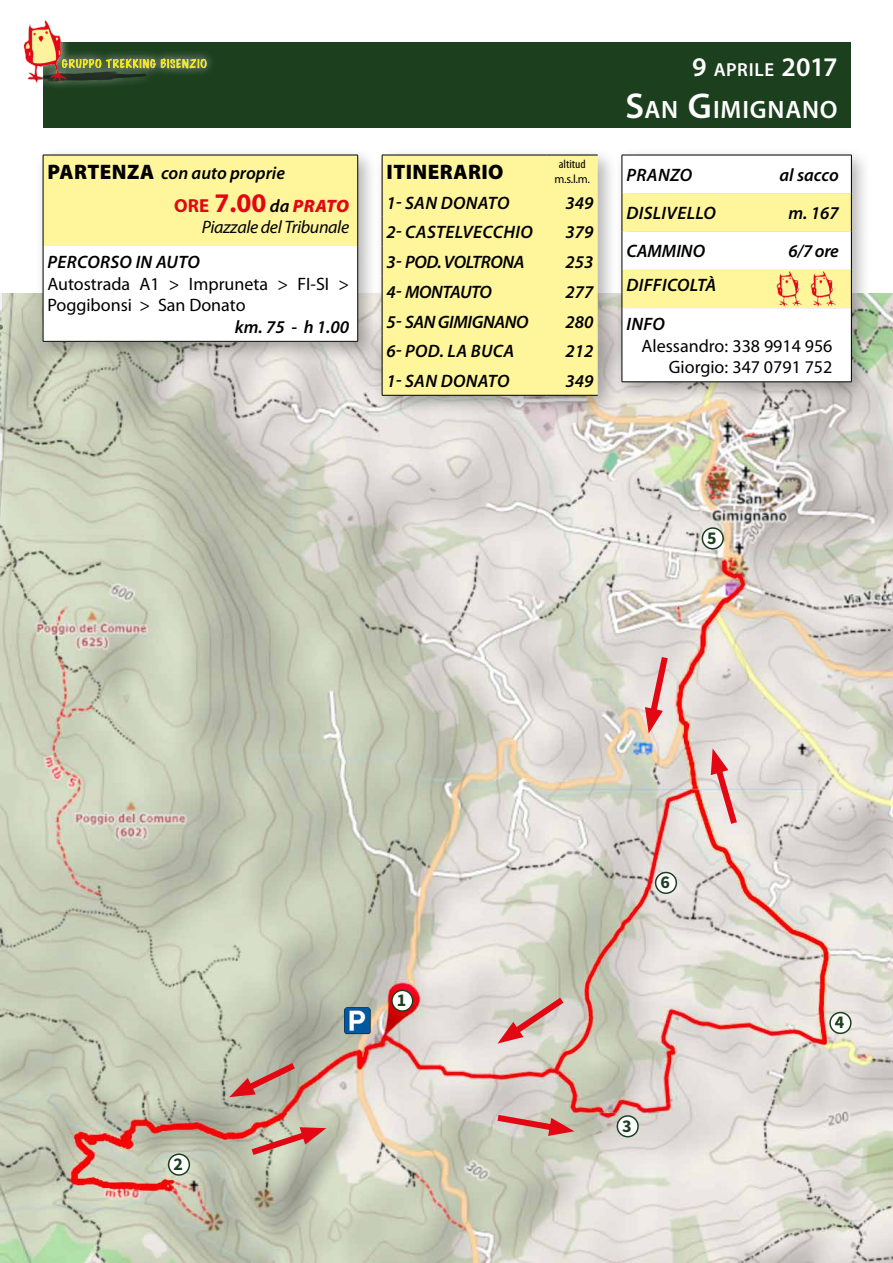
<style>
.page{position:relative;width:893px;height:1263px;background:#fff}
.page>*{position:absolute;margin:0;border:0;box-sizing:border-box;transform-origin:0 0}
.t1{font:600 25.2px "Myriad Pro";letter-spacing:.035em;color:#fff}
.t2{font:900 21px "Myriad Pro";letter-spacing:.02em;color:#000}
.t3{font:600 18.9px "Myriad Pro";letter-spacing:.03em;color:#fff}
.t4{font:italic 600 18px/32.4px "Myriad Pro";color:#000}
.t5{font:18px/21.6px "Myriad Pro";color:#000}
.t6{font:italic 600 18px/39px "Myriad Pro";letter-spacing:.02em;color:#000}
.t7{font:italic 600 18px "Myriad Pro";letter-spacing:-.02em;color:#000}
.t8{font:italic 18px "Myriad Pro";letter-spacing:-.02em;color:#000}
.t9{font:italic 600 18px "Myriad Pro";letter-spacing:-.025em;color:#000}
.t10{font:700 18px "Source Sans Pro";color:#1c401e}
.t11{font:12px "Myriad Pro";color:#000}
.t12{font:condensed 12px "Myriad Pro";color:#000;scale:1.1 1}
.s1{font-weight:900;font-style:normal;font-size:21px}
.s2{font-weight:700;font-style:normal;font-size:18.9px;color:#e30613}
.s3{font-weight:700;font-style:normal;font-size:27px;color:#e30613}
.s4{font-weight:900;color:#e30613}
.s5{font-size:27px}
.s6{font-size:36px}
</style>
<div class="page">
<div style="left:43px;top:43px;width:808px;height:85px;background:#1c401e"></div>
<img style="left:0;top:294px;width:893px;height:969px">
<img style="left:344px;top:1007px;width:27px;height:27px">
<div style="left:392px;top:990px;width:21px;height:21px;background:#fff;border-radius:50%"></div>
<div style="left:391px;top:989px;width:22px;height:23px;border:2px solid #1c401e;border-radius:50%"></div>
<div style="left:169px;top:1154px;width:20px;height:21px;background:#fff;border-radius:50%"></div>
<div style="left:168px;top:1153px;width:22px;height:23px;border:2px solid #1c401e;border-radius:50%"></div>
<div style="left:617px;top:1116px;width:21px;height:21px;background:#fff;border-radius:50%"></div>
<div style="left:617px;top:1115px;width:22px;height:22px;border:2px solid #1c401e;border-radius:50%"></div>
<div style="left:830px;top:1012px;width:21px;height:21px;background:#fff;border-radius:50%"></div>
<div style="left:829px;top:1012px;width:23px;height:22px;border:2px solid #1c401e;border-radius:50%"></div>
<div style="left:656px;top:872px;width:20px;height:21px;background:#fff;border-radius:50%"></div>
<div style="left:655px;top:872px;width:22px;height:22px;border:2px solid #1c401e;border-radius:50%"></div>
<div style="left:702px;top:528px;width:21px;height:21px;background:#fff;border-radius:50%"></div>
<div style="left:702px;top:527px;width:22px;height:22px;border:2px solid #1c401e;border-radius:50%"></div>
<svg style="left:245px;top:1125px;width:81px;height:35px"></svg>
<svg style="left:491px;top:1111px;width:83px;height:25px"></svg>
<svg style="left:709px;top:748px;width:32px;height:82px"></svg>
<svg style="left:645px;top:650px;width:27px;height:83px"></svg>
<svg style="left:497px;top:992px;width:73px;height:51px"></svg>
<svg style="left:229px;top:1058px;width:73px;height:41px"></svg>
<img style="left:23px;top:20px;width:234px;height:67px">
<div style="left:35px;top:146px;width:343px;height:216px;background:#000;opacity:.3"></div>
<div style="left:43px;top:155px;width:315px;height:91px;background:#fff69b"></div>
<div style="left:43px;top:246px;width:315px;height:95px;background:#fff"></div>
<hr style="left:43px;top:155px;width:315px;height:1px;background:#000">
<hr style="left:43px;top:155px;width:1px;height:91px;background:#000">
<hr style="left:357px;top:155px;width:1px;height:91px;background:#000">
<hr style="left:43px;top:246px;width:1px;height:95px;background:#000">
<hr style="left:357px;top:246px;width:1px;height:95px;background:#000">
<hr style="left:43px;top:341px;width:315px;height:1px;background:#000">
<div style="left:613px;top:146px;width:259px;height:256px;background:#000;opacity:.3"></div>
<svg style="left:623px;top:156px;width:228px;height:226px"></svg>
<svg style="left:623px;top:193px;width:228px;height:115px"></svg>
<hr style="left:622px;top:155px;width:230px;height:1px;background:#000">
<hr style="left:622px;top:155px;width:1px;height:38px;background:#000">
<hr style="left:851px;top:155px;width:1px;height:38px;background:#000">
<hr style="left:622px;top:193px;width:1px;height:39px;background:#000">
<hr style="left:851px;top:193px;width:1px;height:39px;background:#000">
<hr style="left:622px;top:232px;width:1px;height:38px;background:#000">
<hr style="left:851px;top:232px;width:1px;height:38px;background:#000">
<hr style="left:622px;top:270px;width:1px;height:38px;background:#000">
<hr style="left:851px;top:270px;width:1px;height:38px;background:#000">
<hr style="left:622px;top:308px;width:1px;height:74px;background:#000">
<hr style="left:851px;top:308px;width:1px;height:74px;background:#000">
<hr style="left:622px;top:382px;width:230px;height:1px;background:#000">
<img style="left:771px;top:270px;width:68px;height:38px">
<div style="left:374px;top:146px;width:244px;height:269px;background:#000;opacity:.3"></div>
<div style="left:383px;top:156px;width:215px;height:239px;background:#fff69b"></div>
<hr style="left:382px;top:155px;width:165px;height:1px;background:#000">
<hr style="left:382px;top:155px;width:1px;height:32px;background:#000">
<hr style="left:547px;top:155px;width:51px;height:1px;background:#000">
<hr style="left:382px;top:187px;width:1px;height:30px;background:#000">
<svg style="left:382px;top:217px;width:1px;height:29px"></svg>
<hr style="left:382px;top:246px;width:1px;height:30px;background:#000">
<hr style="left:382px;top:276px;width:1px;height:30px;background:#000">
<hr style="left:382px;top:306px;width:1px;height:30px;background:#000">
<svg style="left:382px;top:336px;width:1px;height:29px"></svg>
<hr style="left:382px;top:365px;width:1px;height:30px;background:#000">
<hr style="left:382px;top:395px;width:165px;height:1px;background:#000">
<hr style="left:547px;top:395px;width:51px;height:1px;background:#000">
<p class="t4" style="left:174px;top:157px;width:176px;text-indent:-127px"><span class="s1">PARTENZA</span> con auto proprie<br><span class="s2">ORE</span> <span class="s3">7.00</span> da <span class="s4">PRATO</span></p>
<p class="t8" style="left:202px;top:216px;width:149px">Piazzale del Tribunale</p>
<p class="t6" style="left:48px;top:242px;width:154px">PERCORSO IN AUTO</p>
<p class="t5" style="left:47px;top:273px;width:303px">Autostrada A1 &gt; Impruneta &gt; FI-SI &gt;<br>Poggibonsi &gt; San Donato</p>
<p class="t4" style="left:235px;top:310px;width:116px">km. 75 - h 1.00</p>
<p class="t2" style="left:387px;top:158px;width:118px">ITINERARIO</p>
<p class="t12" style="left:559px;top:157px;width:26px">altitud</p>
<p class="t11" style="left:554px;top:172px;width:37px">m.s.l.m.</p>
<p class="t6" style="left:386px;top:183px;width:125px">1- SAN DONATO</p>
<p class="t4" style="left:565px;top:186px;width:30px">349</p>
<p class="t6" style="left:386px;top:212px;width:148px">2- CASTELVECCHIO</p>
<p class="t4" style="left:565px;top:216px;width:30px">379</p>
<p class="t7" style="left:386px;top:251px;width:140px">3- POD. VOLTRONA</p>
<p class="t4" style="left:565px;top:245px;width:30px">253</p>
<p class="t9" style="left:386px;top:280px;width:107px">4- MONTAUTO</p>
<p class="t4" style="left:565px;top:275px;width:30px">277</p>
<p class="t7" style="left:386px;top:310px;width:144px">5- SAN GIMIGNANO</p>
<p class="t4" style="left:565px;top:305px;width:30px">280</p>
<p class="t6" style="left:386px;top:331px;width:129px">6- POD. LA BUCA</p>
<p class="t4" style="left:565px;top:335px;width:30px">212</p>
<p class="t6" style="left:386px;top:361px;width:125px">1- SAN DONATO</p>
<p class="t4" style="left:565px;top:364px;width:30px">349</p>
<p class="t3" style="left:692px;top:57px;width:147px"><span class="s5">9</span> APRILE <span class="s5">2017</span></p>
<h1 class="t1" style="left:626px;top:93px;width:214px"><span class="s6">S</span>AN <span class="s6">G</span>IMIGNANO</h1>
<p class="t4" style="left:626px;top:158px;width:67px">PRANZO</p>
<p class="t4" style="left:779px;top:158px;width:61px">al sacco</p>
<p class="t6" style="left:626px;top:193px;width:91px">DISLIVELLO</p>
<p class="t4" style="left:788px;top:196px;width:52px">m. 167</p>
<p class="t4" style="left:626px;top:235px;width:80px">CAMMINO</p>
<p class="t4" style="left:788px;top:235px;width:52px">6/7 ore</p>
<p class="t6" style="left:626px;top:265px;width:91px">DIFFICOLTÀ<br>INFO</p>
<p class="t5" style="left:642px;top:335px;width:192px;text-align:right">Alessandro: 338 9914 956<br>Giorgio: 347 0791 752</p>
<p class="t10" style="left:707px;top:526px;width:11px">5</p>
<p class="t10" style="left:173px;top:1152px;width:11px">2</p>
<p class="t10" style="left:397px;top:988px;width:11px">1</p>
<p class="t10" style="left:660px;top:871px;width:11px">6</p>
<p class="t10" style="left:622px;top:1114px;width:11px">3</p>
<p class="t10" style="left:835px;top:1011px;width:11px">4</p>
</div>
